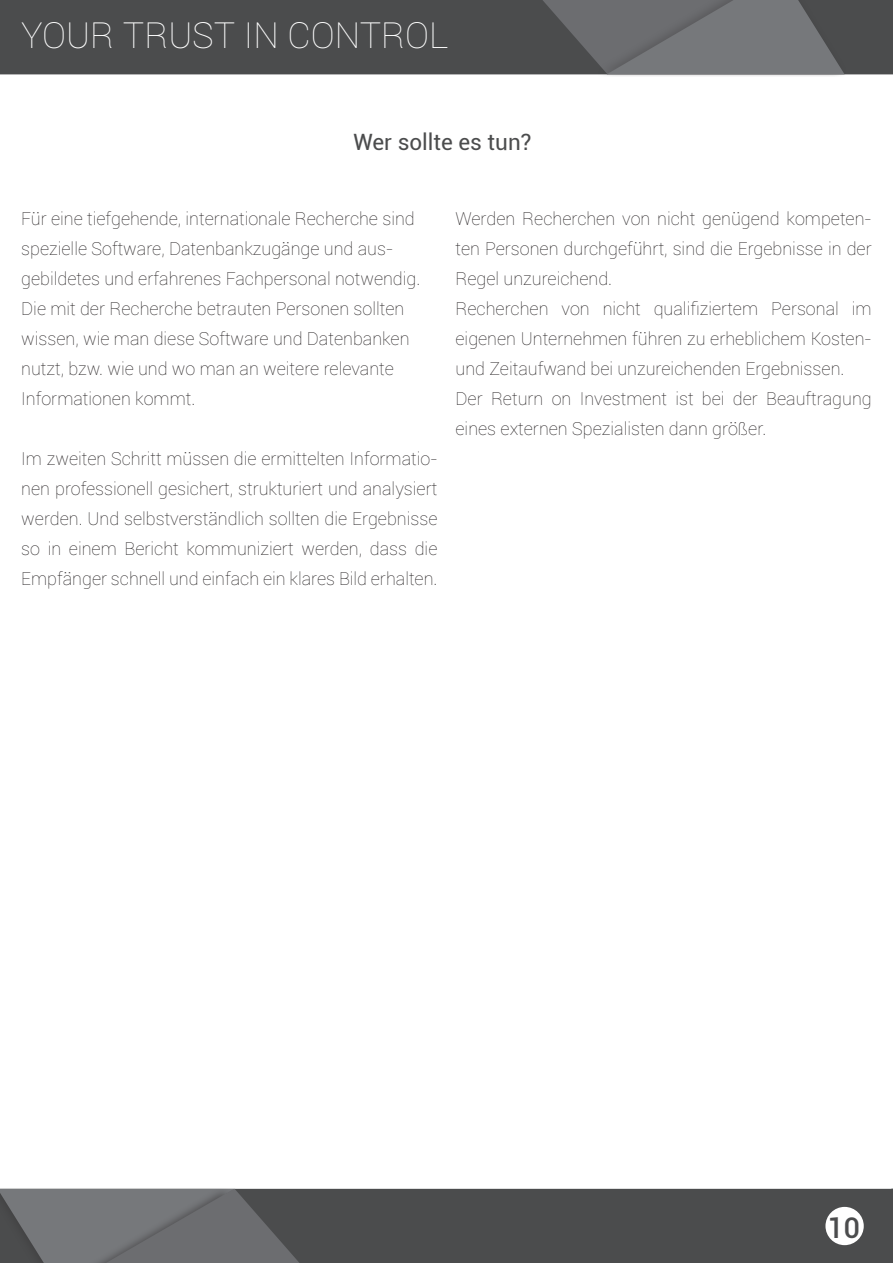
<style>
.page{position:relative;width:893px;height:1263px;background:#fff}
.page>*{position:absolute;margin:0;border:0;box-sizing:border-box;transform-origin:0 0}
.t1{font:100 36px "Roboto";color:#fff}
.t2{font:500 28.5px "Roboto";color:#4b4c4d}
.t3{font:22.5px "Roboto";color:#4b4c4d}
.t4{font:100 18px/30px "Roboto";color:#231f20}
</style>
<div class="page">
<div style="left:0;top:0;width:893px;height:75px;background:#4b4c4d"></div>
<div style="left:324px;top:1188px;width:569px;height:75px;background:#4b4c4d"></div>
<div style="left:595px;top:0;width:253px;height:82px;background:#231f20;opacity:.25"></div>
<svg style="left:518px;top:0;width:327px;height:74px;background:#68696b"></svg>
<svg style="left:0;top:1188px;width:324px;height:75px;background:#696a6d"></svg>
<svg style="left:595px;top:77px;width:253px;height:5px"></svg>
<div style="left:825px;top:1207px;width:39px;height:38px;background:#fff;border-radius:50%"></div>
<h1 class="t1" style="left:21px;top:11px;width:429px">YOUR TRUST IN CONTROL</h1>
<p class="t3" style="left:353px;top:126px;width:180px">Wer sollte es tun?</p>
<p class="t4" style="left:21px;top:203px;width:400px">Für eine tiefgehende, internationale Recherche sind spezielle Software, Datenbankzugänge und aus&shy;gebildetes und erfahrenes Fachpersonal notwendig.<br>Die mit der Recherche betrauten Personen sollten wissen, wie man diese Software und Datenbanken nutzt, bzw. wie und wo man an weitere relevante Informationen kommt.</p>
<p class="t4" style="left:21px;top:443px;width:418px;text-align:justify">Im zweiten Schritt müssen die ermittelten Informatio&shy;nen professionell gesichert, strukturiert und analysiert werden. Und selbstverständlich sollten die Ergebnisse so in einem Bericht kommuniziert werden, dass die Empfänger schnell und einfach ein klares Bild erhalten.</p>
<p class="t4" style="left:455px;top:203px;width:418px">Werden Recherchen von nicht genügend kompeten&shy;ten Personen durchgeführt, sind die Ergebnisse in der Regel unzureichend.<br>Recherchen von nicht qualifiziertem Personal im eigenen Unternehmen führen zu erheblichem Kosten&shy;und Zeitaufwand bei unzureichenden Ergebnissen.<br>Der Return on Investment ist bei der Beauftragung eines externen Spezialisten dann größer.</p>
<h2 class="t2" style="left:828px;top:1207px;width:34px">10</h2>
</div>
